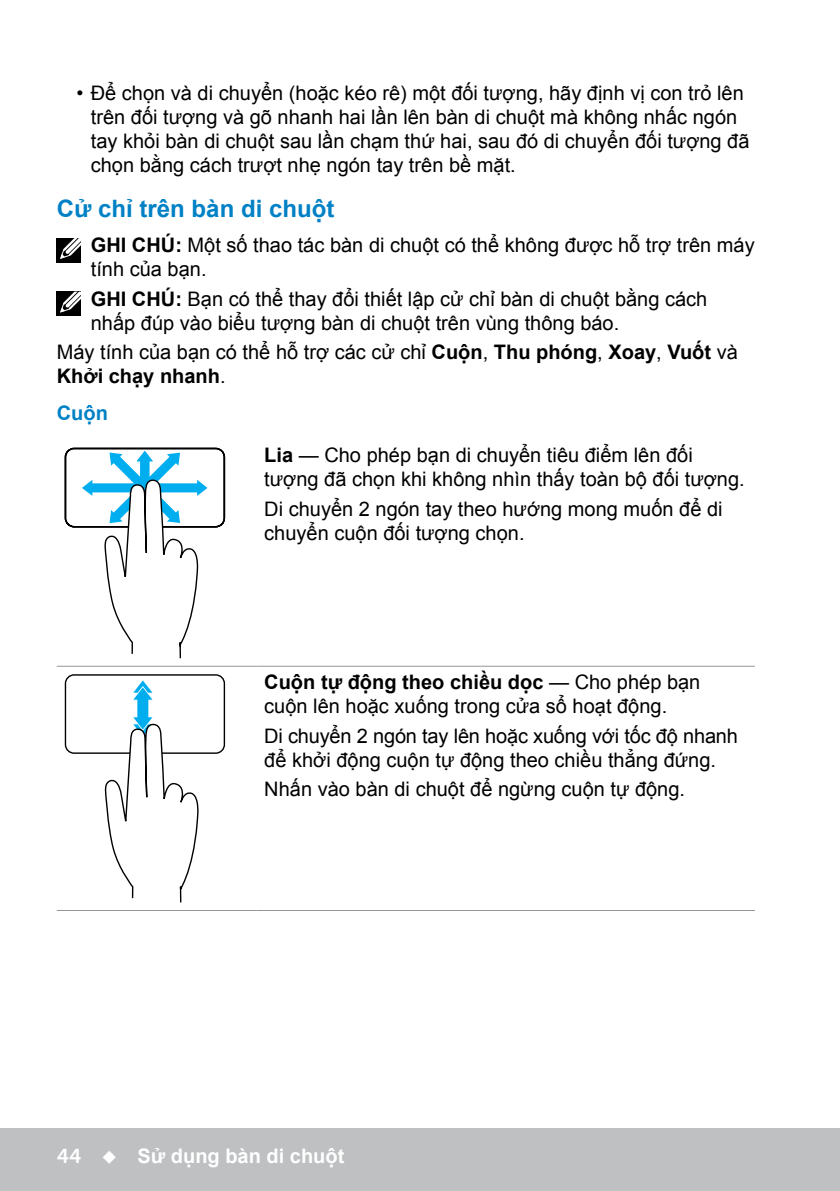
<style>
.page{position:relative;width:840px;height:1191px;background:#fff}
.page>*{position:absolute;margin:0;border:0;box-sizing:border-box;transform-origin:0 0}
.Head2{font:700 24px "Arial";color:#0081c6}
.Note{font:20px/24px "Arial";color:#000}
.Table_Paragraph{font:20px/24px "Arial";color:#000}
.Paragraph{font:20px/24px "Arial";color:#000}
.t1{font:700 20px "Arial";color:#fff}
.Head3{font:700 20px "Arial";color:#0081c6}
.s1{font-weight:700}
.s2{font-family:"Museo Sans For Dell 700";font-weight:400}
</style>
<div class="page">
<div style="left:0;top:1128px;width:839px;height:63px;background:#bec0c2"></div>
<hr style="left:57px;top:665px;width:199px;height:1px;background:#939598">
<hr style="left:256px;top:665px;width:498px;height:1px;background:#939598">
<hr style="left:57px;top:910px;width:199px;height:1px;background:#939598">
<hr style="left:256px;top:910px;width:498px;height:1px;background:#939598">
<svg style="left:65px;top:448px;width:160px;height:210px"></svg>
<div style="left:65px;top:674px;width:160px;height:80px;border:1px solid #000;border-radius:9px"></div>
<svg style="left:104px;top:680px;width:96px;height:222px"></svg>
<div style="left:57px;top:238px;width:24px;height:24px;background:#000"></div>
<svg style="left:60px;top:238px;width:21px;height:21px"></svg>
<div style="left:57px;top:292px;width:24px;height:24px;background:#000"></div>
<svg style="left:59px;top:291px;width:22px;height:22px"></svg>
<p class="Note" style="left:91px;top:81px;width:660px;text-indent:-14px">• Để chọn và di chuyển (hoặc kéo rê) một đối tượng, hãy định vị con trỏ lên trên đối tượng và gõ nhanh hai lần lên bàn di chuột mà không nhấc ngón tay khỏi bàn di chuột sau lần chạm thứ hai, sau đó di chuyển đối tượng đã chọn bằng cách trượt nhẹ ngón tay trên bề mặt.</p>
<p class="Head2" style="left:57px;top:192px;width:279px">Cử chỉ trên bàn di chuột</p>
<p class="Note" style="left:91px;top:233px;width:665px"><span class="s1">GHI CHÚ:</span> Một số thao tác bàn di chuột có thể không được hỗ trợ trên máy tính của bạn.</p>
<p class="Note" style="left:91px;top:287px;width:617px"><span class="s1">GHI CHÚ:</span> Bạn có thể thay đổi thiết lập cử chỉ bàn di chuột bằng cách nhấp đúp vào biểu tượng bàn di chuột trên vùng thông báo.</p>
<p class="Paragraph" style="left:57px;top:340px;width:682px">Máy tính của bạn có thể hỗ trợ các cử chỉ <span class="s1">Cuộn</span>, <span class="s1">Thu phóng</span>, <span class="s1">Xoay</span>, <span class="s1">Vuốt</span> và<br><span class="s1">Khởi chạy nhanh</span>.</p>
<p class="Head3" style="left:57px;top:400px;width:53px">Cuộn</p>
<p class="Table_Paragraph" style="left:264px;top:443px;width:481px"><span class="s1">Lia</span> — Cho phép bạn di chuyển tiêu điểm lên đối tượng đã chọn khi không nhìn thấy toàn bộ đối tượng.</p>
<p class="Table_Paragraph" style="left:264px;top:497px;width:459px">Di chuyển 2 ngón tay theo hướng mong muốn để di chuyển cuộn đối tượng chọn.</p>
<p class="Table_Paragraph" style="left:264px;top:670px;width:437px"><span class="s1">Cuộn tự động theo chiều dọc</span> — Cho phép bạn cuộn lên hoặc xuống trong cửa sổ hoạt động.</p>
<p class="Table_Paragraph" style="left:264px;top:723px;width:475px">Di chuyển 2 ngón tay lên hoặc xuống với tốc độ nhanh để khởi động cuộn tự động theo chiều thẳng đứng.</p>
<p class="Table_Paragraph" style="left:264px;top:777px;width:422px">Nhấn vào bàn di chuột để ngừng cuộn tự động.</p>
<p class="t1" style="left:57px;top:1142px;width:289px"><span class="s2">44</span> ◆ Sử dụng bàn di chuột</p>
</div>
